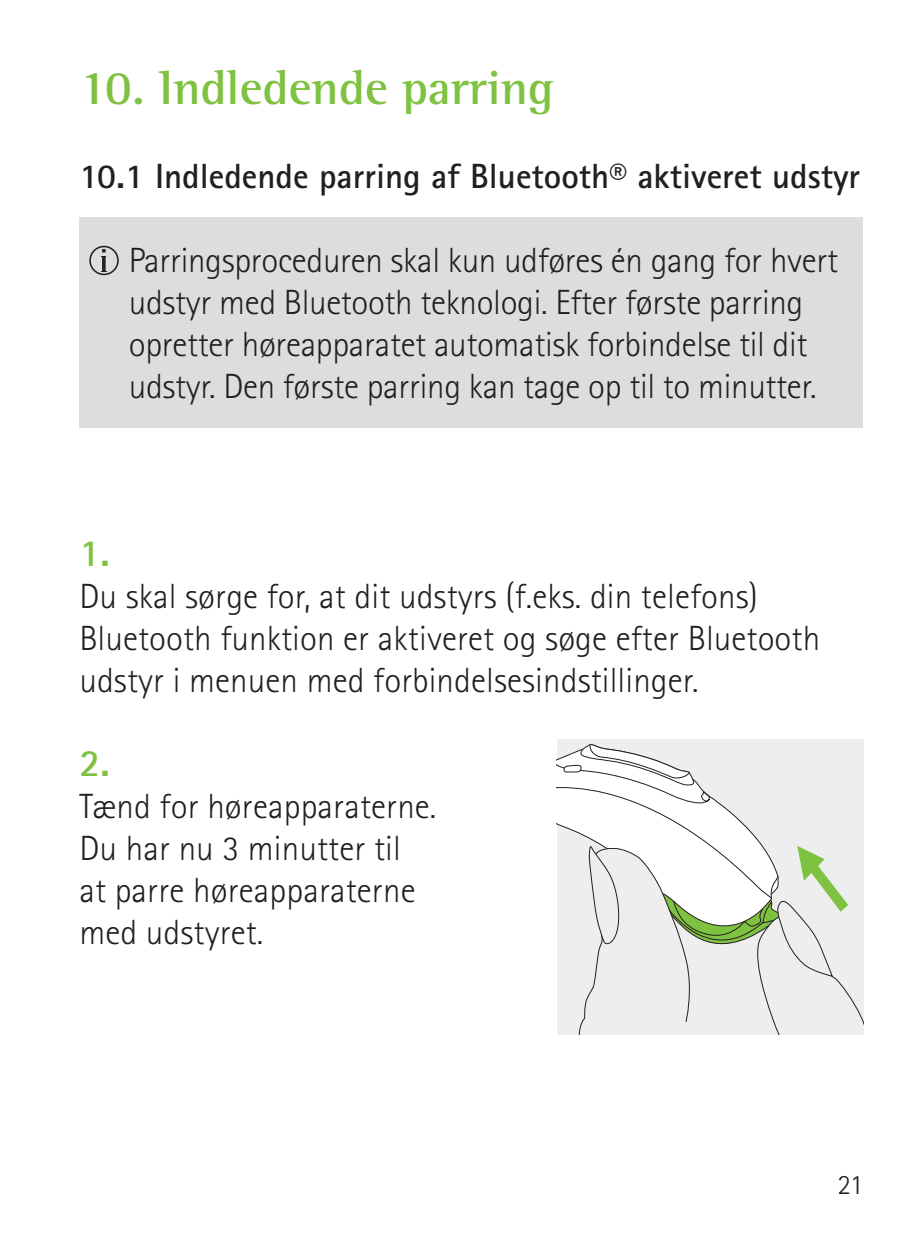
<style>
.page{position:relative;width:913px;height:1241px;background:#fff}
.page>*{position:absolute;margin:0;border:0;box-sizing:border-box;transform-origin:0 0}
.t1{font:700 49px "Rotis Semi Serif Pro";color:#7fc241}
.t2{font:700 38.5px "Rotis Sans Serif Pro";color:#7fc241}
.t3{font:300 35px/42px "Rotis Sans Serif Pro";letter-spacing:.005em;color:#231f20}
.t4{font:700 35px "Rotis Sans Serif Pro";color:#231f20}
.t5{font:300 28px "Rotis Sans Serif Pro";color:#231f20}
</style>
<div class="page">
<div style="left:79px;top:217px;width:784px;height:210px;background:#dcdddf"></div>
<svg style="left:89px;top:246px;width:30px;height:29px"></svg>
<svg style="left:557px;top:743px;width:306px;height:291px"></svg>
<h1 class="t1" style="left:79px;top:57px;width:476px">10. Indledende parring</h1>
<p class="t4" style="left:79px;top:153px;width:782px">10.1 Indledende parring af Bluetooth® aktiveret udstyr</p>
<p class="t3" style="left:129px;top:239px;width:710px">Parringsproceduren skal kun udføres én gang for hvert udstyr med Bluetooth teknologi. Efter første parring opretter høreapparatet automatisk forbindelse til dit udstyr. Den første parring kan tage op til to minutter.</p>
<p class="t2" style="left:79px;top:528px;width:32px">1.</p>
<p class="t3" style="left:79px;top:575px;width:742px">Du skal sørge for, at dit udstyrs (f.eks. din telefons)<br>Bluetooth funktion er aktiveret og søge efter Bluetooth udstyr i menuen med forbindelsesindstillinger.</p>
<p class="t2" style="left:79px;top:738px;width:32px">2.</p>
<p class="t3" style="left:79px;top:785px;width:358px">Tænd for høreapparaterne.<br>Du har nu 3 minutter til<br>at parre høreapparaterne med udstyret.</p>
<p class="t5" style="left:837px;top:1168px;width:27px">21</p>
</div>
